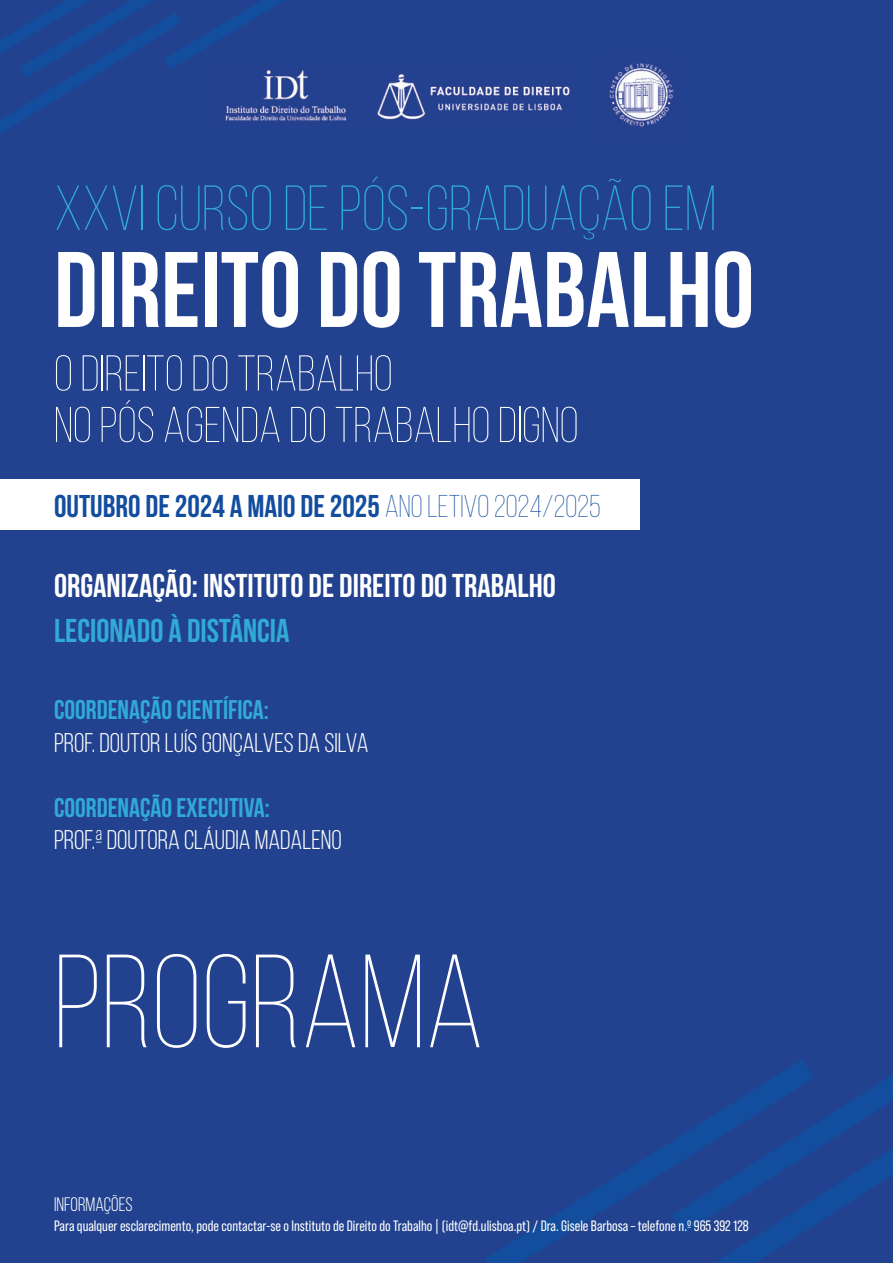
<style>
.page{position:relative;width:893px;height:1263px;background:#22428f}
.page>*{position:absolute;margin:0;border:0;box-sizing:border-box;transform-origin:0 0}
.t1{font:300 132.3px "Bebas Neue";color:#fff}
.t2{font:700 107.1px "Bebas Neue";color:#fff}
.t3{font:300 63.6px "Bebas Neue";color:#31aad6}
.t4{font:300 50.25px "Bebas Neue";color:#fff}
.t5{font:700 33px "Bebas Neue";color:#fff}
.t6{font:700 33px "Bebas Neue";color:#31aad6}
.t7{font:700 31.5px "Bebas Neue";color:#124d9e}
.t8{font:27px "Bebas Neue";color:#fff}
.t9{font:700 27px "Bebas Neue";color:#31aad6}
.t10{font:19.5px "Bebas Neue";color:#fff}
.t11{font:15px "Bebas Neue Pro";color:#fff}
.s1{font-weight:300}
</style>
<div class="page">
<svg style="left:485px;top:1059px;width:326px;height:204px"></svg>
<svg style="left:672px;top:1074px;width:221px;height:189px"></svg>
<svg style="left:0;top:0;width:284px;height:134px"></svg>
<div style="left:0;top:480px;width:640px;height:50px;background:#fff"></div>
<img style="left:212px;top:66px;width:135px;height:63px">
<img style="left:377px;top:74px;width:193px;height:46px">
<img style="left:609px;top:63px;width:65px;height:64px">
<h3 class="t3" style="left:54px;top:174px;width:664px">XXVI CURSO DE PÓS-GRADUAÇÃO EM</h3>
<h2 class="t2" style="left:54px;top:231px;width:702px">DIREITO DO TRABALHO</h2>
<h3 class="t4" style="left:54px;top:346px;width:340px">O DIREITO DO TRABALHO</h3>
<h3 class="t4" style="left:54px;top:398px;width:526px">NO PÓS AGENDA DO TRABALHO DIGNO</h3>
<h3 class="t7" style="left:54px;top:488px;width:548px">OUTUBRO DE 2024 A MAIO DE 2025 <span class="s1">ANO LETIVO 2024/2025</span></h3>
<h3 class="t5" style="left:54px;top:567px;width:503px">ORGANIZAÇÃO: INSTITUTO DE DIREITO DO TRABALHO</h3>
<h3 class="t6" style="left:54px;top:612px;width:237px">LECIONADO À DISTÂNCIA</h3>
<h3 class="t9" style="left:54px;top:695px;width:216px">COORDENAÇÃO CIENTÍFICA:</h3>
<h3 class="t8" style="left:54px;top:728px;width:316px">PROF. DOUTOR LUÍS GONÇALVES DA SILVA</h3>
<h3 class="t9" style="left:54px;top:792px;width:217px">COORDENAÇÃO EXECUTIVA:</h3>
<h3 class="t8" style="left:54px;top:825px;width:289px">PROF.ª DOUTORA CLÁUDIA MADALENO</h3>
<h1 class="t1" style="left:54px;top:931px;width:432px">PROGRAMA</h1>
<h3 class="t10" style="left:54px;top:1193px;width:80px">INFORMAÇÕES</h3>
<p class="t11" style="left:54px;top:1217px;width:696px">Para qualquer esclarecimento, pode contactar-se o Instituto de Direito do Trabalho | (idt@fd.ulisboa.pt) / Dra. Gisele Barbosa – telefone n.º 965 392 128</p>
</div>
